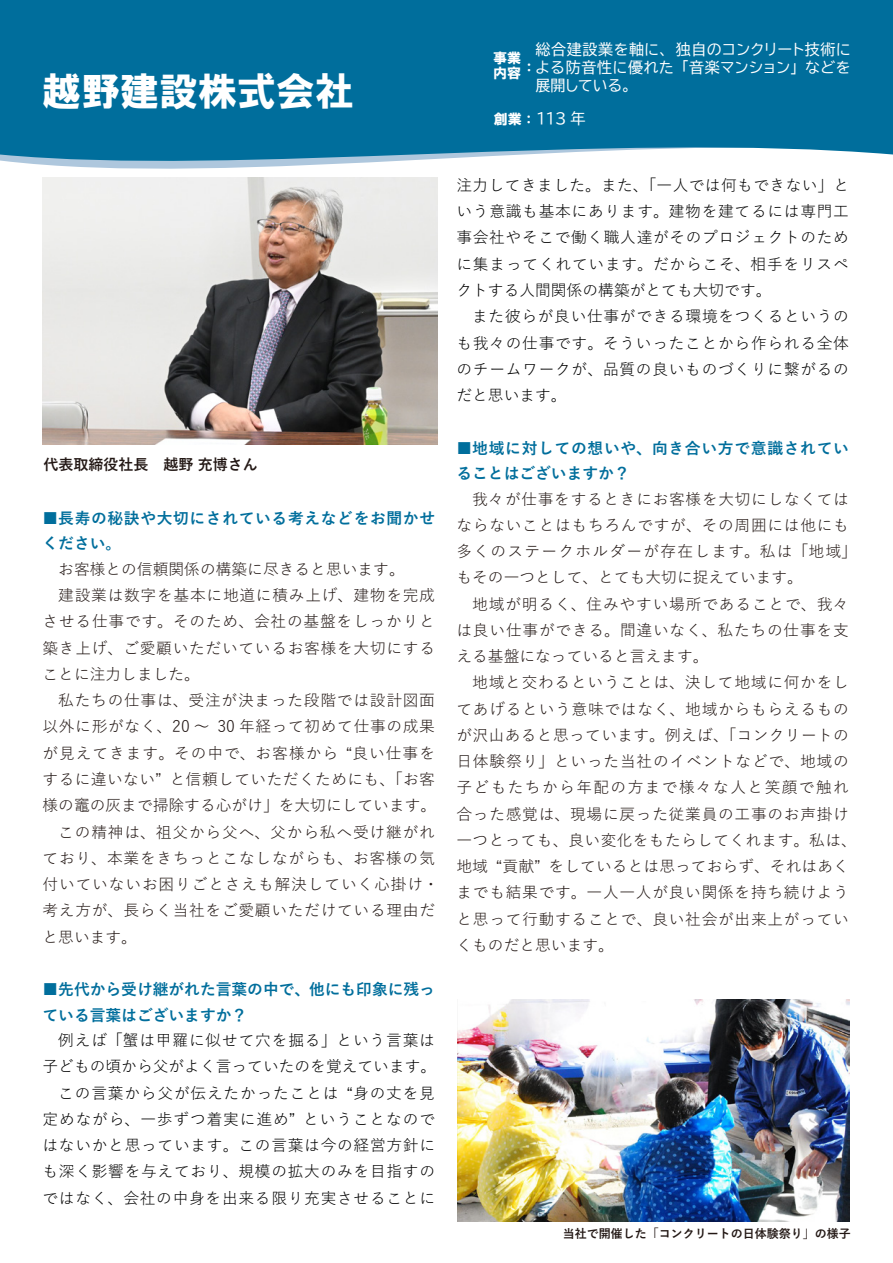
<style>
.page{position:relative;width:893px;height:1263px;background:#fff}
.page>*{position:absolute;margin:0;border:0;box-sizing:border-box;transform-origin:0 0}
.t1{font:39px "HGS Soei Kakugothic UB";color:#fff}
.t2{font:15.75px/26.2px "Yu Gothic";letter-spacing:.045em;color:#231815}
.t3{font:15.75px/26.2px "Yu Gothic";letter-spacing:.045em;color:#000;text-align:justify}
.t4{font:700 15.75px/25.5px "Yu Gothic";color:#006e9c}
.t5{font:700 15.75px/25.5px "Yu Gothic";letter-spacing:.045em;color:#006e9c}
.t6{font:700 15.75px/25.5px "Yu Gothic";letter-spacing:.04em;color:#006e9c}
.t7{font:15px "BIZ UDP Gothic";letter-spacing:.04em;color:#fff}
.t8{font:700 15px "Yu Gothic";color:#231815}
.t9{font:13.95px/15.1px "HGS Soei Kakugothic UB";color:#fff}
.t10{font:700 12px "Yu Gothic";color:#231815}
.s1{font-family:"HGS Soei Kakugothic UB";font-size:13.95px}
</style>
<div class="page">
<svg style="left:0;top:0;width:893px;height:169px;background:#1479a3"></svg>
<img style="left:458px;top:999px;width:391px;height:222px">
<img style="left:42px;top:177px;width:395px;height:267px">
<h1 class="t1" style="left:42px;top:72px;width:314px">越野建設株式会社</h1>
<p class="t8" style="left:44px;top:456px;width:216px">代表取締役社長　越野 充博さん</p>
<p class="t6" style="left:43px;top:506px;width:394px">■長寿の秘訣や大切にされている考えなどをお聞かせください。</p>
<p class="t2" style="left:43px;top:554px;width:398px">　お客様との信頼関係の構築に尽きると思います。<br>　建設業は数字を基本に地道に積み上げ、建物を完成させる仕事です。そのため、会社の基盤をしっかりと築き上げ、ご愛顧いただいているお客様を大切にすることに注力しました。<br>　私たちの仕事は、受注が決まった段階では設計図面以外に形がなく、20 ～ 30 年経って初めて仕事の成果が見えてきます。その中で、お客様から “良い仕事をするに違いない” と信頼していただくためにも、「お客様の竈の灰まで掃除する心がけ」を大切にしています。　この精神は、祖父から父へ、父から私へ受け継がれており、本業をきちっとこなしながらも、お客様の気付いていないお困りごとさえも解決していく心掛け・考え方が、長らく当社をご愛顧いただけている理由だと思います。</p>
<p class="t4" style="left:43px;top:977px;width:394px">■先代から受け継がれた言葉の中で、他にも印象に残っている言葉はございますか？</p>
<p class="t3" style="left:43px;top:1025px;width:395px">　例えば「蟹は甲羅に似せて穴を掘る」という言葉は子どもの頃から父がよく言っていたのを覚えています。　この言葉から父が伝えたかったことは “身の丈を見定めながら、一歩ずつ着実に進め” ということなのではないかと思っています。この言葉は今の経営方針にも深く影響を与えており、規模の拡大のみを目指すのではなく、会社の中身を出来る限り充実させることに</p>
<p class="t7" style="left:536px;top:42px;width:317px">総合建設業を軸に、独自のコンクリート技術に</p>
<p class="t7" style="left:522px;top:60px;width:330px"><span class="s1">：</span>よる防音性に優れた「音楽マンション」などを</p>
<p class="t7" style="left:536px;top:77px;width:97px">展開している。</p>
<p class="t9" style="left:493px;top:51px;width:30px">事業内容</p>
<p class="t7" style="left:494px;top:111px;width:93px"><span class="s1">創業：</span>113 年</p>
<p class="t3" style="left:456px;top:170px;width:394px;text-align:left">注力してきました。また、「一人では何もできない」という意識も基本にあります。建物を建てるには専門工事会社やそこで働く職人達がそのプロジェクトのために集まってくれています。だからこそ、相手をリスペクトする人間関係の構築がとても大切です。<br>　また彼らが良い仕事ができる環境をつくるというのも我々の仕事です。そういったことから作られる全体のチームワークが、品質の良いものづくりに繋がるのだと思います。</p>
<p class="t5" style="left:456px;top:435px;width:394px">■地域に対しての想いや、向き合い方で意識されていることはございますか？</p>
<p class="t2" style="left:456px;top:484px;width:402px">　我々が仕事をするときにお客様を大切にしなくてはならないことはもちろんですが、その周囲には他にも多くのステークホルダーが存在します。私は「地域」もその一つとして、とても大切に捉えています。<br>　地域が明るく、住みやすい場所であることで、我々は良い仕事ができる。間違いなく、私たちの仕事を支える基盤になっていると言えます。<br>　地域と交わるということは、決して地域に何かをしてあげるという意味ではなく、地域からもらえるものが沢山あると思っています。例えば、「コンクリートの日体験祭り」といった当社のイベントなどで、地域の子どもたちから年配の方まで様々な人と笑顔で触れ合った感覚は、現場に戻った従業員の工事のお声掛け一つとっても、良い変化をもたらしてくれます。私は、地域 “貢献” をしているとは思っておらず、それはあくまでも結果です。一人一人が良い関係を持ち続けようと思って行動することで、良い社会が出来上がっていくものだと思います。</p>
<p class="t10" style="left:563px;top:1227px;width:289px">当社で開催した「コンクリートの日体験祭り」の様子</p>
</div>
